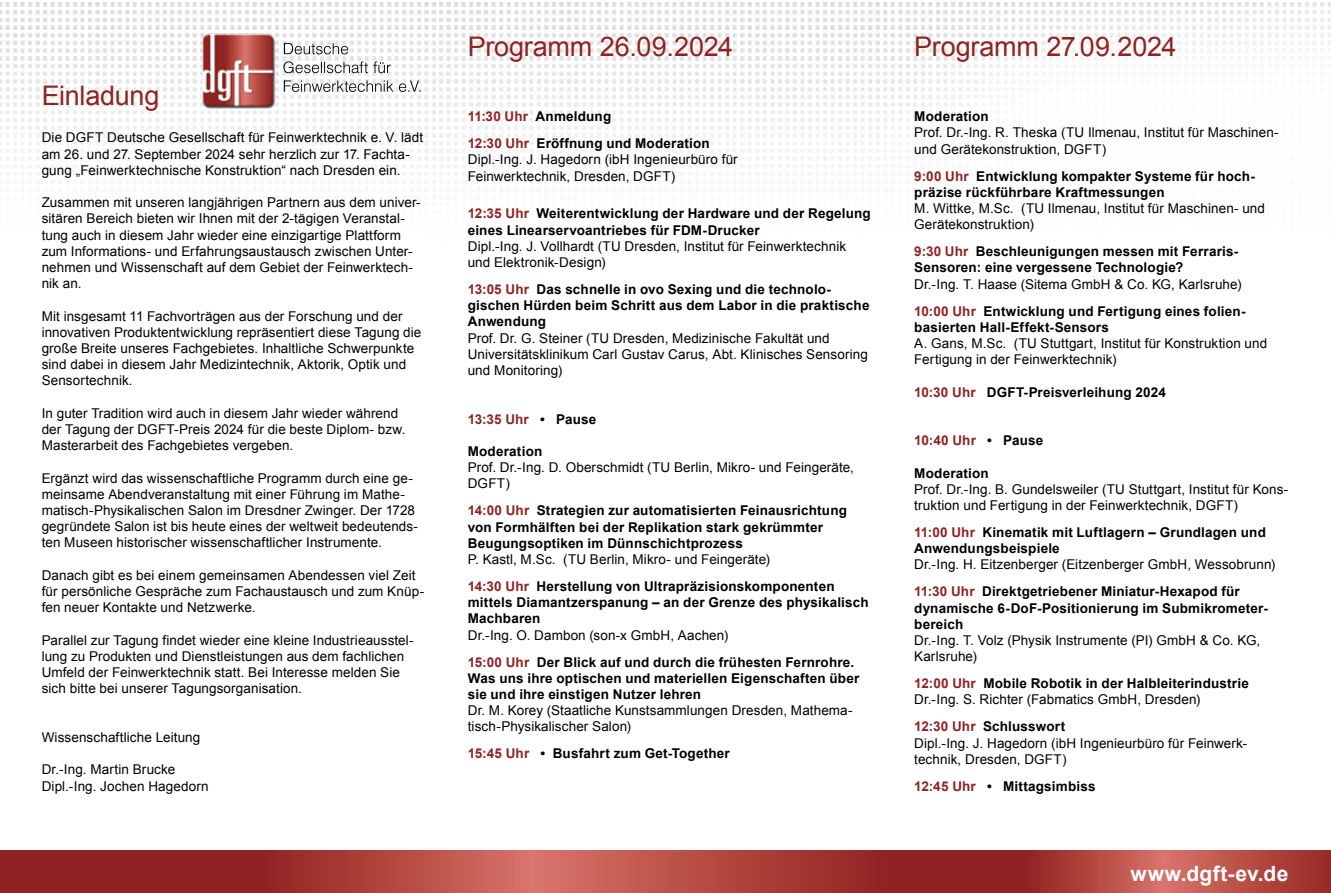
<style>
.page{position:relative;width:1331px;height:893px;background:#fff}
.page>*{position:absolute;margin:0;border:0;box-sizing:border-box;transform-origin:0 0}
.t1{font:27px "Arial";letter-spacing:-.01em;color:#8f2324}
.t2{font:700 21px "Arial";letter-spacing:.015em;color:#fff}
.t3{font:13.5px/16.2px "Arial";letter-spacing:.005em;color:#000}
.t4{font:700 13.5px/16.2px "Arial";letter-spacing:.015em;color:#000}
.t5{font:700 13.5px "Arial";letter-spacing:.01em;color:#8f2324}
.s1{color:#8f2324}
.s2{color:#000}
.s3{font-weight:700;color:#8f2324}
.s4{font-weight:700}
.s5{font-weight:400}
</style>
<div class="page">
<img style="left:439px;top:2px;width:892px;height:180px">
<img style="left:0;top:2px;width:436px;height:174px">
<img style="left:199px;top:30px;width:78px;height:79px">
<svg style="left:284px;top:80px;width:137px;height:12px"></svg>
<svg style="left:283px;top:61px;width:108px;height:12px"></svg>
<svg style="left:284px;top:43px;width:64px;height:11px"></svg>
<svg style="left:887px;top:850px;width:444px;height:43px;background:#a93f3b"></svg>
<svg style="left:0;top:850px;width:887px;height:43px;background:#a93f3b"></svg>
<h1 class="t1" style="left:42px;top:78px;width:119px">Einladung</h1>
<p class="t3" style="left:42px;top:130px;width:383px">Die DGFT Deutsche Gesellschaft für Feinwerktechnik e. V. lädt am 26. und 27. September 2024 sehr herzlich zur 17. Fachta&shy;gung „Feinwerktechnische Konstruktion“ nach Dresden ein.</p>
<p class="t3" style="left:42px;top:195px;width:380px">Zusammen mit unseren langjährigen Partnern aus dem univer&shy;sitären Bereich bieten wir Ihnen mit der 2-tägigen Veranstal&shy;tung auch in diesem Jahr wieder eine einzigartige Plattform zum Informations- und Erfahrungsaustausch zwischen Unter&shy;nehmen und Wissenschaft auf dem Gebiet der Feinwerktech&shy;nik an.</p>
<p class="t3" style="left:42px;top:308px;width:381px">Mit insgesamt 11 Fachvorträgen aus der Forschung und der innovativen Produktentwicklung repräsentiert diese Tagung die große Breite unseres Fachgebietes. Inhaltliche Schwerpunkte sind dabei in diesem Jahr Medizintechnik, Aktorik, Optik und Sensortechnik.</p>
<p class="t3" style="left:42px;top:405px;width:365px">In guter Tradition wird auch in diesem Jahr wieder während der Tagung der DGFT-Preis 2024 für die beste Diplom- bzw.<br>Masterarbeit des Fachgebietes vergeben.</p>
<p class="t3" style="left:42px;top:470px;width:378px">Ergänzt wird das wissenschaftliche Programm durch eine ge&shy;meinsame Abendveranstaltung mit einer Führung im Mathe&shy;matisch-Physikalischen Salon im Dresdner Zwinger. Der 1728 gegründete Salon ist bis heute eines der weltweit bedeutends&shy;ten Museen historischer wissenschaftlicher Instrumente.</p>
<p class="t3" style="left:42px;top:567px;width:384px">Danach gibt es bei einem gemeinsamen Abendessen viel Zeit für persönliche Gespräche zum Fachaustausch und zum Knüp&shy;fen neuer Kontakte und Netzwerke.</p>
<p class="t3" style="left:42px;top:632px;width:373px">Parallel zur Tagung findet wieder eine kleine Industrieausstel&shy;lung zu Produkten und Dienstleistungen aus dem fachlichen Umfeld der Feinwerktechnik statt. Bei Interesse melden Sie sich bitte bei unserer Tagungsorganisation.</p>
<p class="t3" style="left:42px;top:729px;width:160px">Wissenschaftliche Leitung</p>
<p class="t3" style="left:42px;top:762px;width:168px">Dr.-Ing. Martin Brucke<br>Dipl.-Ing. Jochen Hagedorn</p>
<h1 class="t1" style="left:468px;top:29px;width:267px">Programm 26.09.2024</h1>
<p class="t4" style="left:468px;top:103px;width:243px;line-height:27px"><span class="s1">11:30 Uhr</span> Anmeldung<br><span class="s1">12:30 Uhr</span> Eröffnung und Moderation</p>
<p class="t3" style="left:468px;top:152px;width:271px">Dipl.-Ing. J. Hagedorn (ibH Ingenieurbüro für<br>Feinwerktechnik, Dresden, DGFT)</p>
<p class="t4" style="left:468px;top:206px;width:404px"><span class="s1">12:35 Uhr</span> Weiterentwicklung der Hardware und der Regelung eines Linearservoantriebes für FDM-Drucker</p>
<p class="t3" style="left:468px;top:238px;width:380px">Dipl.-Ing. J. Vollhardt (TU Dresden, Institut für Feinwerktechnik und Elektronik-Design)</p>
<p class="t4" style="left:468px;top:282px;width:403px"><span class="s1">13:05 Uhr</span> Das schnelle in ovo Sexing und die technolo&shy;gischen Hürden beim Schritt aus dem Labor in die praktische<br>Anwendung</p>
<p class="t3" style="left:468px;top:330px;width:402px">Prof. Dr. G. Steiner (TU Dresden, Medizinische Fakultät und<br>Universitätsklinikum Carl Gustav Carus, Abt. Klinisches Sensoring und Monitoring)</p>
<p class="t5" style="left:468px;top:410px;width:130px">13:35 Uhr <span class="s2">• Pause</span></p>
<p class="t4" style="left:468px;top:444px;width:76px">Moderation</p>
<p class="t3" style="left:468px;top:459px;width:388px">Prof. Dr.-Ing. D. Oberschmidt (TU Berlin, Mikro- und Feingeräte,<br>DGFT)</p>
<p class="t4" style="left:468px;top:503px;width:381px"><span class="s1">14:00 Uhr</span> Strategien zur automatisierten Feinausrichtung von Formhälften bei der Replikation stark gekrümmter<br>Beugungsoptiken im Dünnschichtprozess</p>
<p class="t3" style="left:468px;top:546px;width:368px;line-height:27px">P. Kastl, M.Sc. (TU Berlin, Mikro- und Feingeräte)<br><span class="s3">14:30 Uhr</span> <span class="s4">Herstellung von Ultrapräzisionskomponenten</span></p>
<p class="t4" style="left:468px;top:595px;width:402px">mittels Diamantzerspanung – an der Grenze des physikalisch<br>Machbaren</p>
<p class="t4" style="left:468px;top:622px;width:388px;line-height:27px"><span class="s5">Dr.-Ing. O. Dambon (son-x GmbH, Aachen)<br></span><span class="s1">15:00 Uhr</span> Der Blick auf und durch die frühesten Fernrohre.</p>
<p class="t4" style="left:468px;top:670px;width:393px">Was uns ihre optischen und materiellen Eigenschaften über sie und ihre einstigen Nutzer lehren</p>
<p class="t3" style="left:468px;top:702px;width:386px">Dr. M. Korey (Staatliche Kunstsammlungen Dresden, Mathema&shy;tisch-Physikalischer Salon)</p>
<p class="t4" style="left:468px;top:746px;width:264px"><span class="s1">15:45 Uhr</span> • Busfahrt zum Get-Together</p>
<h1 class="t1" style="left:914px;top:29px;width:264px">Programm 27.09.2024</h1>
<p class="t4" style="left:914px;top:109px;width:76px">Moderation</p>
<p class="t3" style="left:914px;top:125px;width:366px">Prof. Dr.-Ing. R. Theska (TU Ilmenau, Institut für Maschinen&shy;und Gerätekonstruktion, DGFT)</p>
<p class="t4" style="left:914px;top:168px;width:342px"><span class="s1">9:00 Uhr</span> Entwicklung kompakter Systeme für hoch&shy;präzise rückführbare Kraftmessungen</p>
<p class="t3" style="left:914px;top:200px;width:352px">M. Wittke, M.Sc. (TU Ilmenau, Institut für Maschinen- und<br>Gerätekonstruktion)</p>
<p class="t4" style="left:914px;top:244px;width:326px"><span class="s1">9:30 Uhr</span> Beschleunigungen messen mit Ferraris-<br>Sensoren: eine vergessene Technologie?</p>
<p class="t3" style="left:914px;top:270px;width:333px;line-height:27px">Dr.-Ing. T. Haase (Sitema GmbH &amp; Co. KG, Karlsruhe)<br><span class="s3">10:00 Uhr</span> <span class="s4">Entwicklung und Fertigung eines folien-</span></p>
<p class="t4" style="left:914px;top:319px;width:196px">basierten Hall-Effekt-Sensors</p>
<p class="t3" style="left:914px;top:335px;width:355px">A. Gans, M.Sc. (TU Stuttgart, Institut für Konstruktion und<br>Fertigung in der Feinwerktechnik)</p>
<p class="t4" style="left:914px;top:384px;width:253px"><span class="s1">10:30 Uhr</span> DGFT-Preisverleihung 2024</p>
<p class="t5" style="left:914px;top:432px;width:131px">10:40 Uhr <span class="s2">• Pause</span></p>
<p class="t4" style="left:914px;top:465px;width:76px">Moderation</p>
<p class="t3" style="left:914px;top:481px;width:376px">Prof. Dr.-Ing. B. Gundelsweiler (TU Stuttgart, Institut für Kons&shy;truktion und Fertigung in der Feinwerktechnik, DGFT)</p>
<p class="t4" style="left:914px;top:525px;width:353px"><span class="s1">11:00 Uhr</span> Kinematik mit Luftlagern – Grundlagen und<br>Anwendungsbeispiele</p>
<p class="t3" style="left:914px;top:551px;width:363px;line-height:27px">Dr.-Ing. H. Eitzenberger (Eitzenberger GmbH, Wessobrunn)<br><span class="s3">11:30 Uhr</span> <span class="s4">Direktgetriebener Miniatur-Hexapod für</span></p>
<p class="t4" style="left:914px;top:600px;width:355px">dynamische 6-DoF-Positionierung im Submikrometer&shy;bereich</p>
<p class="t3" style="left:914px;top:632px;width:348px">Dr.-Ing. T. Volz (Physik Instrumente (PI) GmbH &amp; Co. KG,<br>Karlsruhe)</p>
<p class="t3" style="left:914px;top:675px;width:336px"><span class="s3">12:00 Uhr</span> <span class="s4">Mobile Robotik in der Halbleiterindustrie<br></span>Dr.-Ing. S. Richter (Fabmatics GmbH, Dresden)</p>
<p class="t3" style="left:914px;top:719px;width:335px"><span class="s3">12:30 Uhr</span> <span class="s4">Schlusswort<br></span>Dipl.-Ing. J. Hagedorn (ibH Ingenieurbüro für Feinwerk&shy;technik, Dresden, DGFT)</p>
<p class="t4" style="left:914px;top:778px;width:183px"><span class="s1">12:45 Uhr</span> • Mittagsimbiss</p>
<h2 class="t2" style="left:1130px;top:859px;width:160px">www.dgft-ev.de</h2>
</div>
